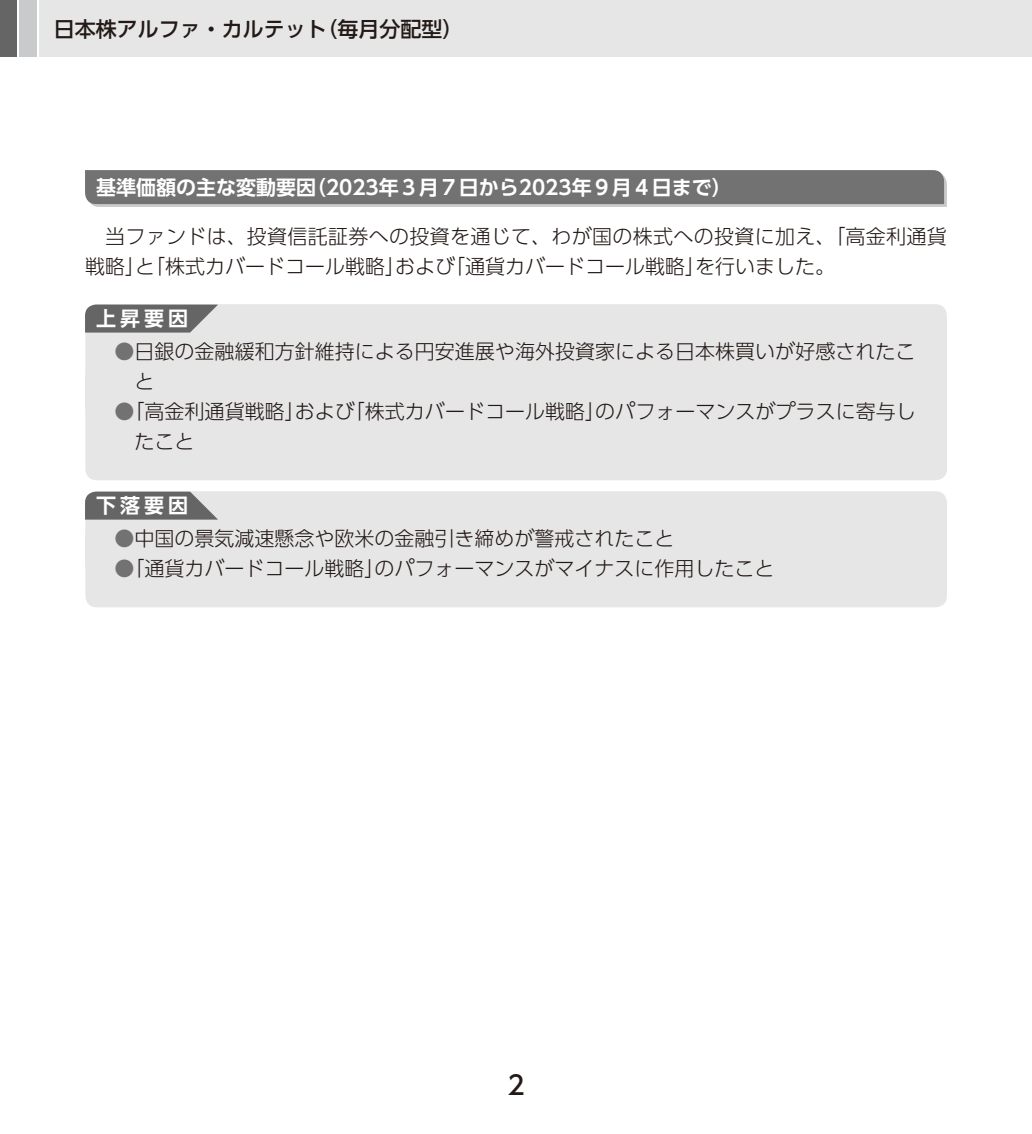
<style>
.page{position:relative;width:1032px;height:1134px;background:#fff}
.page>*{position:absolute;margin:0;border:0;box-sizing:border-box;transform-origin:0 0}
.t1{font:500 26px "UD Shin Go Pro";color:#231916}
.t2{font:500 21px "UD Shin Go Pro";color:#231916}
.t3{font:300 20px/30px "UD Shin Go Pro";color:#231916}
.t4{font:700 20px "UD Shin Go Pro De";color:#fff}
.s1{color:#727272}
</style>
<div class="page">
<div style="left:40px;top:0;width:992px;height:57px;background:#e6e6e7"></div>
<div style="left:20px;top:0;width:17px;height:57px;background:#c9cacb"></div>
<div style="left:0;top:0;width:17px;height:57px;background:#666565"></div>
<div style="left:85px;top:304px;width:862px;height:116px;background:#e6e6e7;border-radius:11px"></div>
<div style="left:85px;top:364px;width:862px;height:116px;background:#e6e6e7;border-radius:11px"></div>
<svg style="left:85px;top:170px;width:862px;height:37px;background:#797979"></svg>
<svg style="left:85px;top:305px;width:133px;height:28px;background:#767575"></svg>
<div style="left:85px;top:491px;width:862px;height:86px;background:#e6e6e7;border-radius:11px"></div>
<div style="left:85px;top:521px;width:862px;height:86px;background:#e6e6e7;border-radius:11px"></div>
<svg style="left:85px;top:492px;width:133px;height:28px;background:#757474"></svg>
<p class="t2" style="left:54px;top:12px;width:411px">日本株アルファ・カルテット（毎月分配型）</p>
<p class="t4" style="left:96px;top:171px;width:637px">基準価額の主な変動要因（2023年３月７日から2023年９月４日まで）</p>
<p class="t3" style="left:85px;top:221px;width:863px;text-indent:20px">当ファンドは、投資信託証券への投資を通じて、わが国の株式への投資に加え、「高金利通貨戦略」と「株式カバードコール戦略」および「通貨カバードコール戦略」を行いました。</p>
<p class="t4" style="left:96px;top:302px;width:93px">上昇要因</p>
<p class="t3" style="left:135px;top:335px;width:782px;text-indent:-20px"><span class="s1">●</span>日銀の金融緩和方針維持による円安進展や海外投資家による日本株買いが好感されたこと</p>
<p class="t3" style="left:135px;top:395px;width:783px;text-indent:-20px"><span class="s1">●</span>「高金利通貨戦略」および「株式カバードコール戦略」のパフォーマンスがプラスに寄与したこと</p>
<p class="t4" style="left:96px;top:489px;width:93px">下落要因</p>
<p class="t3" style="left:115px;top:522px;width:561px"><span class="s1">●</span>中国の景気減速懸念や欧米の金融引き締めが警戒されたこと</p>
<p class="t3" style="left:115px;top:552px;width:661px"><span class="s1">●</span>「通貨カバードコール戦略」のパフォーマンスがマイナスに作用したこと</p>
<h1 class="t1" style="left:507px;top:1063px;width:19px">2</h1>
</div>
